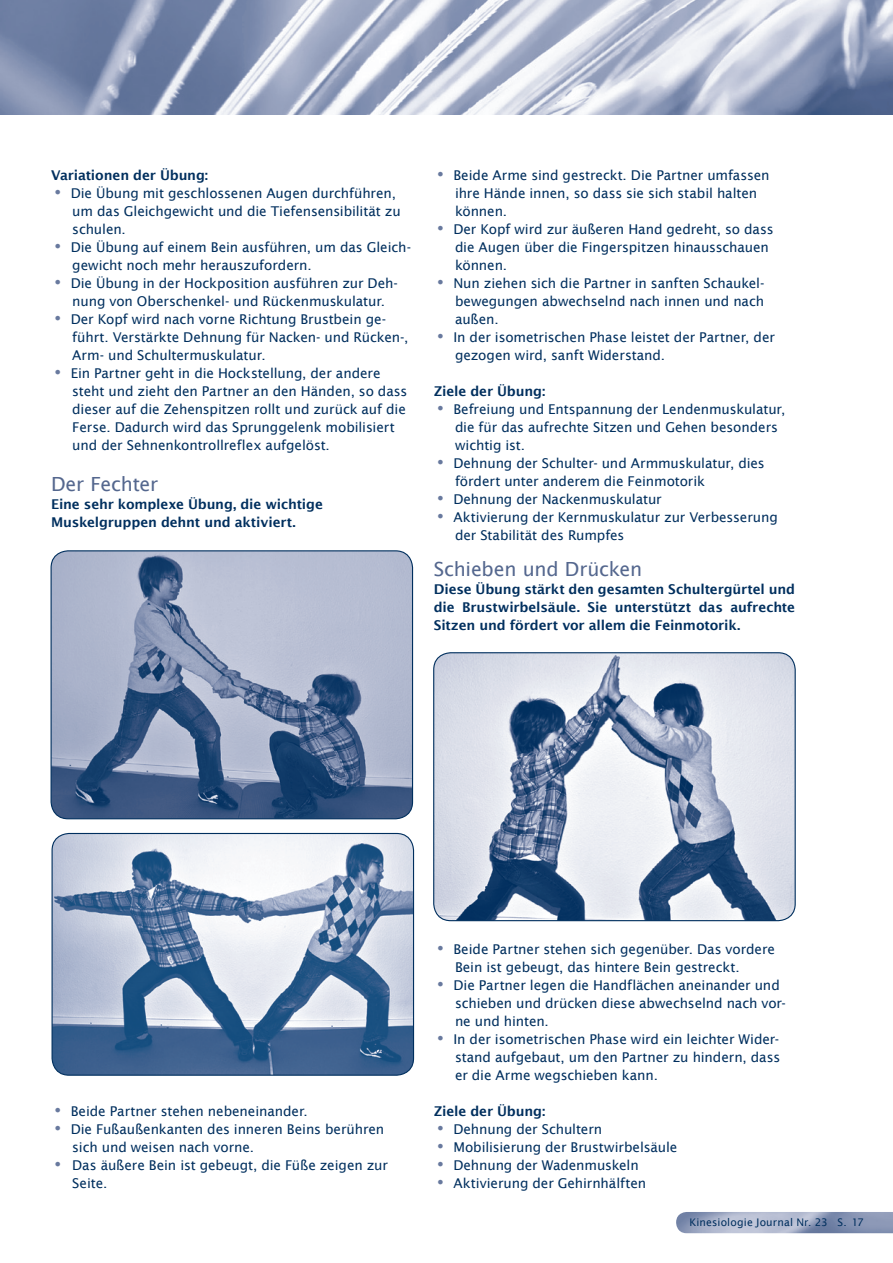
<style>
.page{position:relative;width:893px;height:1263px;background:#fff}
.page>*{position:absolute;margin:0;border:0;box-sizing:border-box;transform-origin:0 0}
.t1{font:19.5px "Lucida Sans";letter-spacing:-.01em;color:#54678e}
.t2{font:13.5px/18px "Lucida Sans";letter-spacing:-.005em;color:#002f5e}
.t3{font:600 13.5px/18px "Lucida Sans";letter-spacing:-.01em;color:#002f5e}
.t4{font:10.5px "Lucida Sans";letter-spacing:.015em;color:#002f5e}
.s1{font-weight:600;font-size:21px;color:#68799e}
</style>
<div class="page">
<img style="left:0;top:0;width:893px;height:115px">
<img style="left:676px;top:1212px;width:217px;height:21px">
<img style="left:51px;top:551px;width:362px;height:268px">
<div style="left:51px;top:550px;width:362px;height:269px;border:1px solid #002f5e;border-radius:17px"></div>
<img style="left:434px;top:653px;width:361px;height:268px">
<div style="left:433px;top:652px;width:363px;height:269px;border:1px solid #002f5e;border-radius:17px"></div>
<img style="left:52px;top:833px;width:362px;height:242px">
<div style="left:52px;top:833px;width:362px;height:243px;border:1px solid #002f5e;border-radius:17px"></div>
<p class="t3" style="left:51px;top:166px;width:159px">Variationen der Übung:</p>
<p class="t2" style="left:72px;top:184px;width:330px;text-indent:-21px"><span class="s1">•</span> Die Übung mit geschlossenen Augen durchführen, um das Gleichgewicht und die Tiefensensibilität zu schulen.</p>
<p class="t2" style="left:72px;top:238px;width:340px;text-indent:-21px"><span class="s1">•</span> Die Übung auf einem Bein ausführen, um das Gleich&shy;gewicht noch mehr herauszufordern.</p>
<p class="t2" style="left:72px;top:274px;width:327px;text-indent:-21px"><span class="s1">•</span> Die Übung in der Hockposition ausführen zur Deh&shy;nung von Oberschenkel- und Rückenmuskulatur.</p>
<p class="t2" style="left:72px;top:310px;width:338px;text-indent:-21px"><span class="s1">•</span> Der Kopf wird nach vorne Richtung Brustbein ge&shy;führt. Verstärkte Dehnung für Nacken- und Rücken-,<br>Arm- und Schultermuskulatur.</p>
<p class="t2" style="left:72px;top:364px;width:337px;text-indent:-21px"><span class="s1">•</span> Ein Partner geht in die Hockstellung, der andere steht und zieht den Partner an den Händen, so dass dieser auf die Zehenspitzen rollt und zurück auf die Ferse. Dadurch wird das Sprunggelenk mobilisiert und der Sehnenkontrollreflex aufgelöst.</p>
<h1 class="t1" style="left:51px;top:472px;width:109px">Der Fechter</h1>
<p class="t3" style="left:51px;top:495px;width:273px">Eine sehr komplexe Übung, die wichtige<br>Muskelgruppen dehnt und aktiviert.</p>
<p class="t2" style="left:455px;top:166px;width:316px;text-indent:-21px"><span class="s1">•</span> Beide Arme sind gestreckt. Die Partner umfassen ihre Hände innen, so dass sie sich stabil halten können.</p>
<p class="t2" style="left:455px;top:220px;width:320px;text-indent:-21px"><span class="s1">•</span> Der Kopf wird zur äußeren Hand gedreht, so dass die Augen über die Fingerspitzen hinausschauen können.</p>
<p class="t2" style="left:455px;top:274px;width:311px;text-align:justify;text-indent:-21px"><span class="s1">•</span> Nun ziehen sich die Partner in sanften Schaukel&shy;bewegungen abwechselnd nach innen und nach außen.</p>
<p class="t2" style="left:455px;top:328px;width:321px;text-indent:-21px"><span class="s1">•</span> In der isometrischen Phase leistet der Partner, der gezogen wird, sanft Widerstand.</p>
<p class="t3" style="left:434px;top:382px;width:113px">Ziele der Übung:</p>
<p class="t2" style="left:455px;top:400px;width:332px;text-indent:-21px"><span class="s1">•</span> Befreiung und Entspannung der Lendenmuskulatur, die für das aufrechte Sitzen und Gehen besonders wichtig ist.</p>
<p class="t2" style="left:455px;top:454px;width:311px;text-indent:-21px"><span class="s1">•</span> Dehnung der Schulter- und Armmuskulatur, dies fördert unter anderem die Feinmotorik</p>
<p class="t2" style="left:434px;top:490px;width:229px"><span class="s1">•</span> Dehnung der Nackenmuskulatur</p>
<p class="t2" style="left:455px;top:508px;width:324px;text-indent:-21px"><span class="s1">•</span> Aktivierung der Kernmuskulatur zur Verbesserung der Stabilität des Rumpfes</p>
<h1 class="t1" style="left:434px;top:558px;width:210px">Schieben und Drücken</h1>
<p class="t3" style="left:434px;top:580px;width:363px;text-align:justify">Diese Übung stärkt den gesamten Schultergürtel und die Brustwirbelsäule. Sie unterstützt das aufrechte Sitzen und fördert vor allem die Feinmotorik.</p>
<p class="t2" style="left:51px;top:1102px;width:258px"><span class="s1">•</span> Beide Partner stehen nebeneinander.</p>
<p class="t2" style="left:72px;top:1120px;width:314px;text-indent:-21px"><span class="s1">•</span> Die Fußaußenkanten des inneren Beins berühren sich und weisen nach vorne.</p>
<p class="t2" style="left:72px;top:1156px;width:317px;text-indent:-21px"><span class="s1">•</span> Das äußere Bein ist gebeugt, die Füße zeigen zur<br>Seite.</p>
<p class="t2" style="left:455px;top:940px;width:322px;text-indent:-21px"><span class="s1">•</span> Beide Partner stehen sich gegenüber. Das vordere<br>Bein ist gebeugt, das hintere Bein gestreckt.</p>
<p class="t2" style="left:455px;top:976px;width:333px;text-indent:-21px"><span class="s1">•</span> Die Partner legen die Handflächen aneinander und schieben und drücken diese abwechselnd nach vor&shy;ne und hinten.</p>
<p class="t2" style="left:455px;top:1030px;width:327px;text-align:justify;text-indent:-21px"><span class="s1">•</span> In der isometrischen Phase wird ein leichter Wider&shy;stand aufgebaut, um den Partner zu hindern, dass er die Arme wegschieben kann.</p>
<p class="t3" style="left:434px;top:1102px;width:113px">Ziele der Übung:</p>
<p class="t2" style="left:434px;top:1120px;width:170px"><span class="s1">•</span> Dehnung der Schultern</p>
<p class="t2" style="left:434px;top:1138px;width:245px"><span class="s1">•</span> Mobilisierung der Brustwirbelsäule</p>
<p class="t2" style="left:434px;top:1156px;width:207px"><span class="s1">•</span> Dehnung der Wadenmuskeln</p>
<p class="t2" style="left:434px;top:1174px;width:214px"><span class="s1">•</span> Aktivierung der Gehirnhälften</p>
<p class="t4" style="left:689px;top:1217px;width:176px">Kinesiologie Journal Nr. 23 S. 17</p>
</div>
